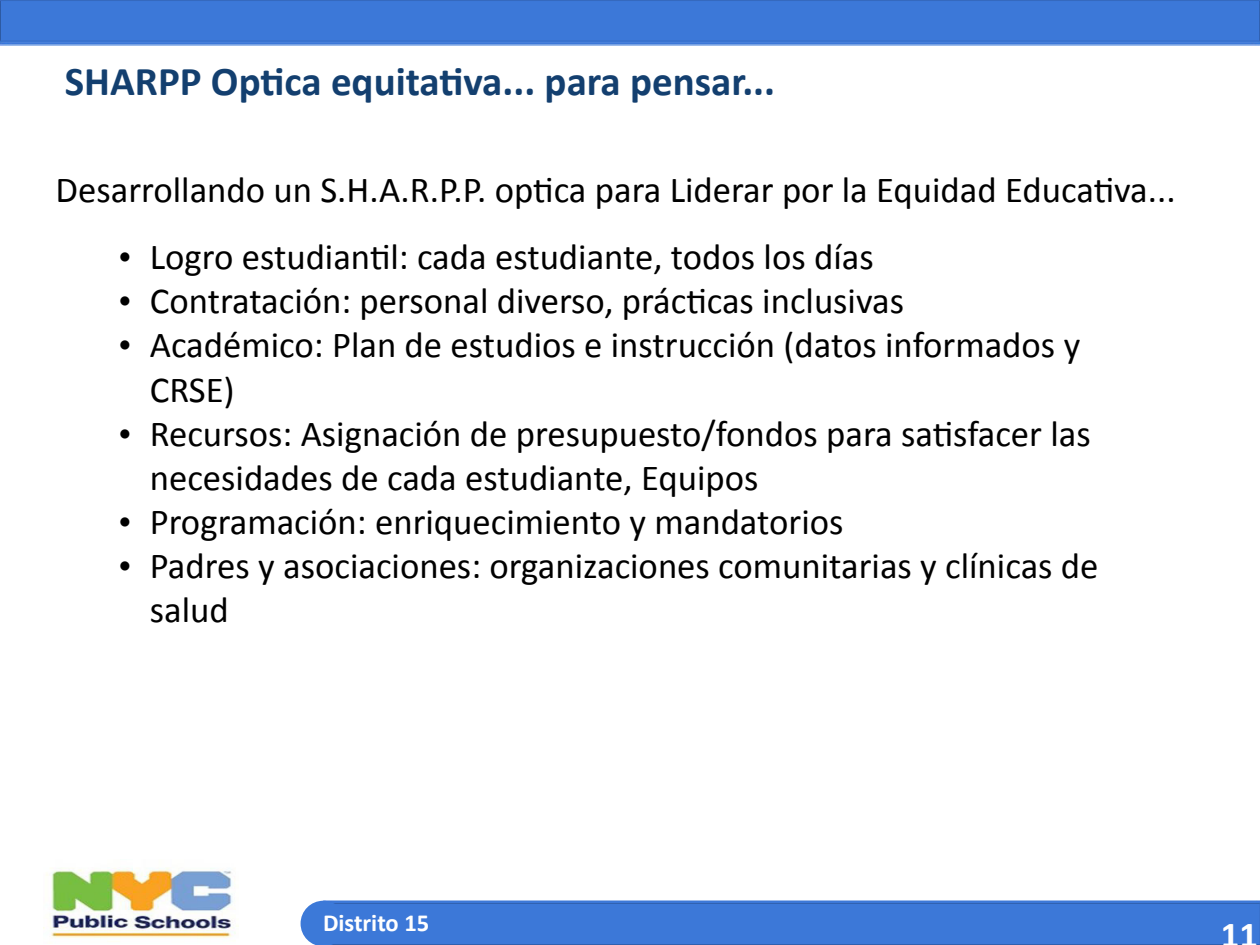
<style>
.page{position:relative;width:1260px;height:945px;background:#fff}
.page>*{position:absolute;margin:0;border:0;box-sizing:border-box;transform-origin:0 0}
.t1{font:700 40.95px "Calibri";color:#133f6f}
.t2{font:36.75px/44.1px "Calibri";color:#000}
.t3{font:700 36.75px "Calibri";color:#fff}
.t4{font:700 24.5px "Calibri";color:#fff}
.s1{font-family:"Times New Roman"}
</style>
<div class="page">
<div style="left:323px;top:900px;width:937px;height:45px;background:#3c78d8"></div>
<img style="left:0;top:0;width:1260px;height:45px">
<svg style="left:301px;top:901px;width:45px;height:44px"></svg>
<img style="left:43px;top:867px;width:195px;height:71px">
<p class="t1" style="left:65px;top:53px;width:712px">SHARPP Optica equitativa... para pensar...</p>
<p class="t2" style="left:56px;top:167px;width:1122px">Desarrollando un S.H.A.R.P.P. optica para Liderar por la Equidad Educativa...</p>
<p class="t2" style="left:119px;top:234px;width:757px"><span class="s1">•</span> Logro estudiantil: cada estudiante, todos los días</p>
<p class="t2" style="left:119px;top:278px;width:787px"><span class="s1">•</span> Contratación: personal diverso, prácticas inclusivas</p>
<p class="t2" style="left:150px;top:322px;width:932px;text-indent:-31px"><span class="s1">•</span> Académico: Plan de estudios e instrucción (datos informados y<br>CRSE)</p>
<p class="t2" style="left:150px;top:410px;width:943px;text-indent:-31px"><span class="s1">•</span> Recursos: Asignación de presupuesto/fondos para satisfacer las necesidades de cada estudiante, Equipos</p>
<p class="t2" style="left:119px;top:499px;width:727px"><span class="s1">•</span> Programación: enriquecimiento y mandatorios</p>
<p class="t2" style="left:150px;top:543px;width:950px;text-indent:-31px"><span class="s1">•</span> Padres y asociaciones: organizaciones comunitarias y clínicas de salud</p>
<p class="t4" style="left:323px;top:906px;width:108px">Distrito 15</p>
<p class="t3" style="left:1221px;top:909px;width:39px">11</p>
</div>
